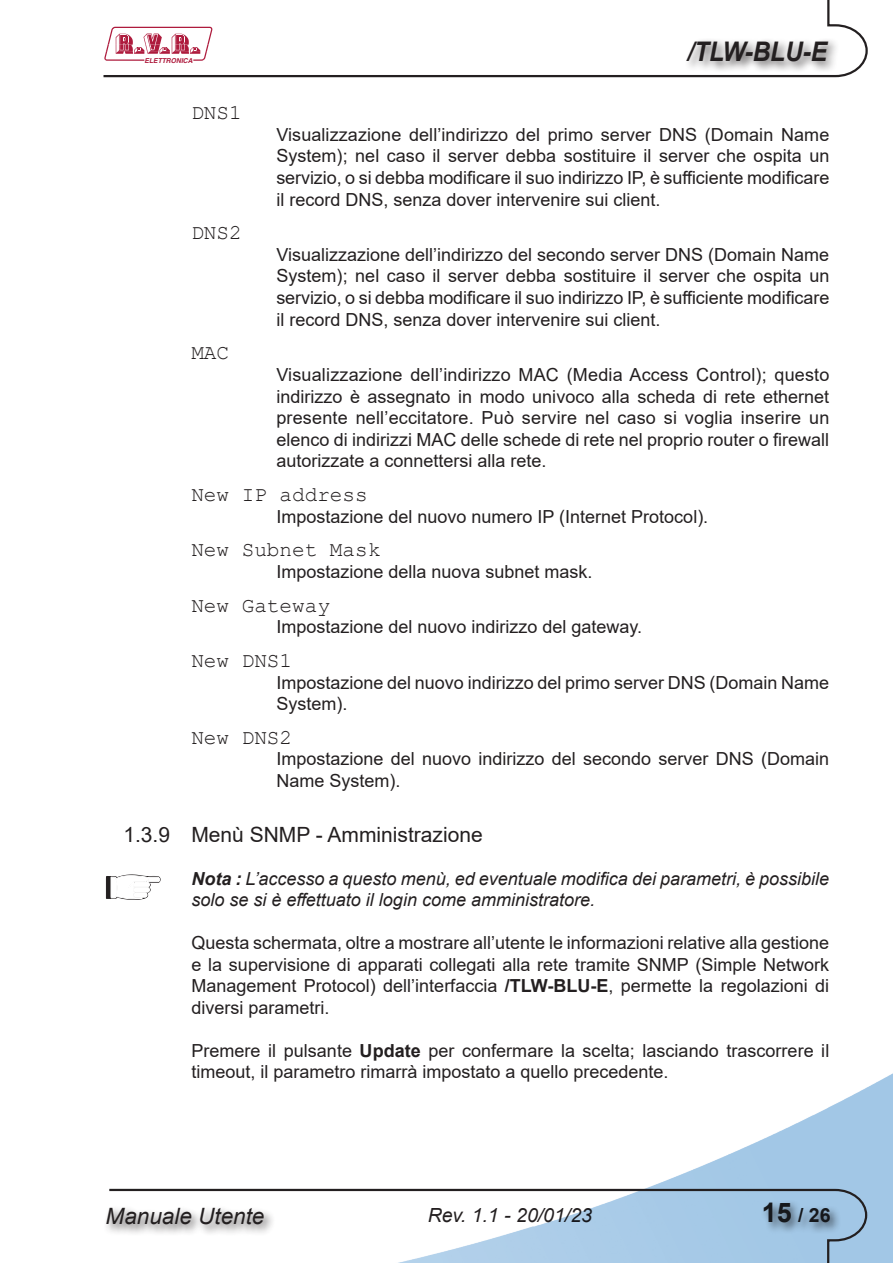
<style>
.page{position:relative;width:893px;height:1263px;background:#fff}
.page>*{position:absolute;margin:0;border:0;box-sizing:border-box;transform-origin:0 0}
.t1{font:italic 700 27px "Arial";color:#231f20;scale:.9 1}
.t2{font:italic 22.5px "Arial";color:#231f20}
.t3{font:21px "Courier New";color:#231f20}
.t4{font:21px "Arial";color:#231f20}
.t5{font:italic 19.5px "Arial";color:#231f20}
.t6{font:700 19.5px "Arial";color:#231f20}
.t7{font:18px/21.6px "Arial";color:#231f20;text-align:justify}
.t8{font:italic 18px/21.6px "Arial";color:#231f20}
.t9{font:italic 700 6.75px "Helvetica";color:#ae1b3d}
.s1{font-weight:700}
.s2{font-size:27px}
</style>
<div class="page">
<img style="left:647px;top:1073px;width:246px;height:190px">
<svg style="left:103px;top:0;width:765px;height:78px"></svg>
<svg style="left:109px;top:1188px;width:759px;height:75px"></svg>
<div style="left:684px;top:38px;width:156px;height:35px;background:#231f20;opacity:.75"></div>
<svg style="left:104px;top:27px;width:108px;height:34px"></svg>
<div style="left:760px;top:1199px;width:82px;height:35px;background:#231f20;opacity:.75"></div>
<div style="left:104px;top:1205px;width:172px;height:31px;background:#231f20;opacity:.75"></div>
<svg style="left:106px;top:875px;width:54px;height:24px"></svg>
<p class="t9" style="left:144px;top:56px;width:50px">ELETTRONICA</p>
<p class="t3" style="left:191px;top:100px;width:52px">DNS1</p>
<p class="t3" style="left:191px;top:220px;width:52px">DNS2</p>
<p class="t3" style="left:191px;top:340px;width:39px">MAC</p>
<h1 class="t1" style="left:687px;top:34px;width:156px">/TLW-BLU-E</h1>
<p class="t7" style="left:276px;top:124px;width:555px">Visualizzazione dell’indirizzo del primo server DNS (Domain Name System); nel caso il server debba sostituire il server che ospita un servizio, o si debba modificare il suo indirizzo IP, è sufficiente modificare il record DNS, senza dover intervenire sui client.</p>
<p class="t7" style="left:276px;top:244px;width:555px">Visualizzazione dell’indirizzo del secondo server DNS (Domain Name System); nel caso il server debba sostituire il server che ospita un servizio, o si debba modificare il suo indirizzo IP, è sufficiente modificare il record DNS, senza dover intervenire sui client.</p>
<p class="t7" style="left:276px;top:364px;width:555px">Visualizzazione dell’indirizzo MAC (Media Access Control); questo indirizzo è assegnato in modo univoco alla scheda di rete ethernet presente nell’eccitatore. Può servire nel caso si voglia inserire un elenco di indirizzi MAC delle schede di rete nel proprio router o firewall autorizzate a connettersi alla rete.</p>
<p class="t3" style="left:191px;top:481px;width:178px">New IP address</p>
<p class="t7" style="left:276px;top:505px;width:433px">Impostazione del nuovo numero IP (Internet Protocol).</p>
<p class="t3" style="left:191px;top:537px;width:190px">New Subnet Mask</p>
<p class="t7" style="left:276px;top:561px;width:318px">Impostazione della nuova subnet mask.</p>
<p class="t3" style="left:191px;top:592px;width:140px">New Gateway</p>
<p class="t7" style="left:276px;top:616px;width:367px">Impostazione del nuovo indirizzo del gateway.</p>
<p class="t3" style="left:191px;top:647px;width:102px">New DNS1</p>
<p class="t7" style="left:276px;top:671px;width:554px">Impostazione del nuovo indirizzo del primo server DNS (Domain Name<br>System).</p>
<p class="t3" style="left:191px;top:724px;width:102px">New DNS2</p>
<p class="t7" style="left:276px;top:748px;width:554px">Impostazione del nuovo indirizzo del secondo server DNS (Domain<br>Name System).</p>
<p class="t4" style="left:123px;top:820px;width:361px">1.3.9 Menù SNMP - Amministrazione</p>
<p class="t8" style="left:191px;top:868px;width:639px"><span class="s1">Nota :</span> L’accesso a questo menù, ed eventuale modifica dei parametri, è possibile solo se si è effettuato il login come amministratore.</p>
<p class="t7" style="left:191px;top:932px;width:639px">Questa schermata, oltre a mostrare all’utente le informazioni relative alla gestione e la supervisione di apparati collegati alla rete tramite SNMP (Simple Network Management Protocol) dell’interfaccia <span class="s1">/TLW-BLU-E</span>, permette la regolazioni di diversi parametri.</p>
<p class="t7" style="left:191px;top:1040px;width:639px">Premere il pulsante <span class="s1">Update</span> per confermare la scelta; lasciando trascorrere il timeout, il parametro rimarrà impostato a quello precedente.</p>
<p class="t2" style="left:106px;top:1202px;width:160px">Manuale Utente</p>
<p class="t5" style="left:428px;top:1203px;width:166px">Rev. 1.1 - 20/01/23</p>
<p class="t6" style="left:762px;top:1202px;width:70px"><span class="s2">15</span> / 26</p>
</div>
